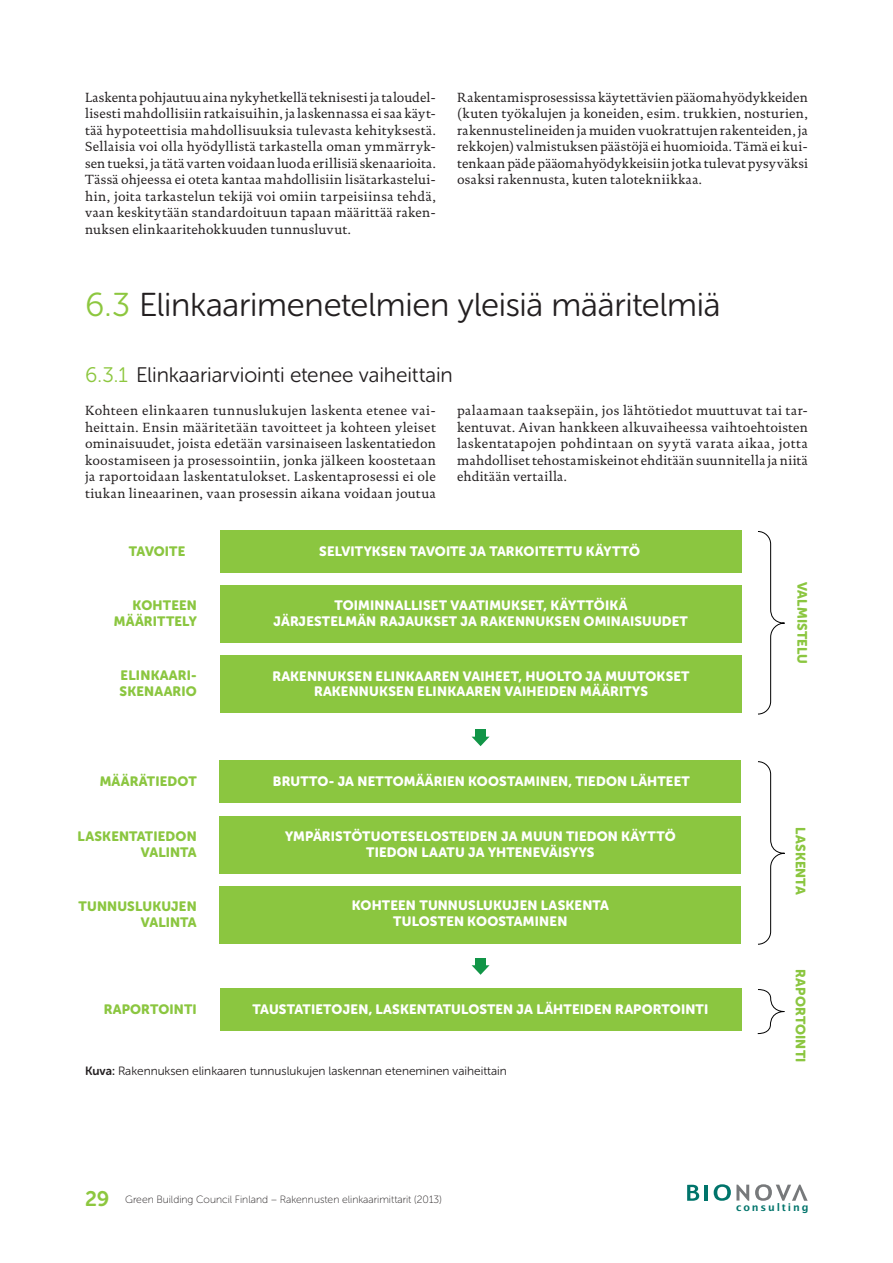
<style>
.page{position:relative;width:893px;height:1263px;background:#fff}
.page>*{position:absolute;margin:0;border:0;box-sizing:border-box;transform-origin:0 0}
.t1{font:33px "Museo Sans Rounded 300";letter-spacing:-.01em;color:#231f20}
.t2{font:21px "Museo Sans Rounded 300";letter-spacing:-.005em;color:#231f20}
.t3{font:13.5px/16.5px "DTL Documenta T";letter-spacing:.03em;color:#231f20;text-align:justify}
.t4{font:13.5px/15.8px "Museo Sans Rounded 900";letter-spacing:.01em;color:#fff;text-align:center}
.t5{font:13.5px/16.2px "Museo Sans Rounded 900";letter-spacing:.01em;color:#8bc640;text-align:right}
.t6{font:12px "Museo Sans Rounded 300";color:#231f20}
.t7{font:10.5px "Museo Sans Rounded 100";color:#231f20}
.t8{font:600 10.35px "Lucida Sans";letter-spacing:.175em;color:#00746b}
.s1{color:#8dc73f}
.s2{font-family:"Museo Sans Rounded 700"}
.s3{font-family:"Museo Sans Rounded 700";font-size:21px;color:#8dc73f}
</style>
<div class="page">
<svg style="left:687px;top:1185px;width:12px;height:16px"></svg>
<hr style="left:705px;top:1185px;width:3px;height:16px;background:#00746b">
<svg style="left:755px;top:1184px;width:53px;height:17px"></svg>
<svg style="left:714px;top:1184px;width:35px;height:17px"></svg>
<div style="left:220px;top:989px;width:521px;height:42px;background:#8bc640"></div>
<div style="left:219px;top:761px;width:522px;height:42px;background:#8bc640"></div>
<div style="left:219px;top:816px;width:522px;height:57px;background:#8bc640"></div>
<div style="left:219px;top:886px;width:522px;height:57px;background:#8bc640"></div>
<svg style="left:472px;top:737px;width:17px;height:9px"></svg>
<div style="left:475px;top:729px;width:11px;height:11px;background:#119547"></div>
<svg style="left:472px;top:965px;width:17px;height:10px"></svg>
<div style="left:475px;top:958px;width:11px;height:10px;background:#119547"></div>
<svg style="left:757px;top:531px;width:28px;height:503px"></svg>
<div style="left:220px;top:531px;width:521px;height:42px;background:#8bc640"></div>
<div style="left:220px;top:585px;width:521px;height:57px;background:#8bc640"></div>
<div style="left:220px;top:655px;width:521px;height:58px;background:#8bc640"></div>
<p class="t3" style="left:85px;top:89px;width:352px">Laskenta pohjautuu aina nykyhetkellä teknisesti ja taloudel&shy;lisesti mahdollisiin ratkaisuihin, ja laskennassa ei saa käyt&shy;tää hypoteettisia mahdollisuuksia tulevasta kehityksestä.<br>Sellaisia voi olla hyödyllistä tarkastella oman ymmärryk&shy;sen tueksi, ja tätä varten voidaan luoda erillisiä skenaarioita.<br>Tässä ohjeessa ei oteta kantaa mahdollisiin lisätarkastelui&shy;hin, joita tarkastelun tekijä voi omiin tarpeisiinsa tehdä, vaan keskitytään standardoituun tapaan määrittää raken&shy;nuksen elinkaaritehokkuuden tunnusluvut.</p>
<p class="t3" style="left:457px;top:89px;width:352px">Rakentamisprosessissa käytettävien pääomahyödykkeiden (kuten työkalujen ja koneiden, esim. trukkien, nosturien, rakennustelineiden ja muiden vuokrattujen rakenteiden, ja rekkojen) valmistuksen päästöjä ei huomioida. Tämä ei kui&shy;tenkaan päde pääomahyödykkeisiin jotka tulevat pysyväksi osaksi rakennusta, kuten talotekniikkaa.</p>
<h1 class="t1" style="left:85px;top:287px;width:637px"><span class="s1">6.3</span> Elinkaarimenetelmien yleisiä määritelmiä</h1>
<h2 class="t2" style="left:85px;top:363px;width:369px"><span class="s1">6.3.1</span> Elinkaariarviointi etenee vaiheittain</h2>
<p class="t3" style="left:85px;top:402px;width:352px">Kohteen elinkaaren tunnuslukujen laskenta etenee vai&shy;heittain. Ensin määritetään tavoitteet ja kohteen yleiset ominaisuudet, joista edetään varsinaiseen laskentatiedon koostamiseen ja prosessointiin, jonka jälkeen koostetaan ja raportoidaan laskentatulokset. Laskentaprosessi ei ole tiukan lineaarinen, vaan prosessin aikana voidaan joutua</p>
<p class="t3" style="left:457px;top:402px;width:352px">palaamaan taaksepäin, jos lähtötiedot muuttuvat tai tar&shy;kentuvat. Aivan hankkeen alkuvaiheessa vaihtoehtoisten laskentatapojen pohdintaan on syytä varata aikaa, jotta mahdolliset tehostamiskeinot ehditään suunnitella ja niitä ehditään vertailla.</p>
<p class="t5" style="left:129px;top:543px;width:58px">TAVOITE</p>
<p class="t4" style="left:319px;top:544px;width:322px">SELVITYKSEN TAVOITE JA TARKOITETTU KÄYTTÖ</p>
<p class="t5" style="left:114px;top:597px;width:84px">KOHTEEN<br>MÄÄRITTELY</p>
<p class="t4" style="left:274px;top:598px;width:416px">TOIMINNALLISET VAATIMUKSET, KÄYTTÖIKÄ<br>JÄRJESTELMÄN RAJAUKSET JA RAKENNUKSEN OMINAISUUDET</p>
<p class="t5" style="left:120px;top:667px;width:79px;text-align:left">ELINKAARI-<br>SKENAARIO</p>
<p class="t4" style="left:272px;top:668px;width:419px">RAKENNUKSEN ELINKAAREN VAIHEET, HUOLTO JA MUUTOKSET<br>RAKENNUKSEN ELINKAAREN VAIHEIDEN MÄÄRITYS</p>
<p class="t5" style="left:100px;top:774px;width:99px">MÄÄRÄTIEDOT</p>
<p class="t4" style="left:273px;top:774px;width:418px">BRUTTO- JA NETTOMÄÄRIEN KOOSTAMINEN, TIEDON LÄHTEET</p>
<p class="t5" style="left:78px;top:828px;width:121px">LASKENTATIEDON<br>VALINTA</p>
<p class="t4" style="left:285px;top:829px;width:392px">YMPÄRISTÖTUOTESELOSTEIDEN JA MUUN TIEDON KÄYTTÖ<br>TIEDON LAATU JA YHTENEVÄISYYS</p>
<p class="t5" style="left:79px;top:898px;width:120px">TUNNUSLUKUJEN<br>VALINTA</p>
<p class="t4" style="left:352px;top:898px;width:259px">KOHTEEN TUNNUSLUKUJEN LASKENTA<br>TULOSTEN KOOSTAMINEN</p>
<p class="t5" style="left:104px;top:1002px;width:95px">RAPORTOINTI</p>
<p class="t4" style="left:253px;top:1001px;width:457px">TAUSTATIETOJEN, LASKENTATULOSTEN JA LÄHTEIDEN RAPORTOINTI</p>
<p class="t6" style="left:85px;top:1064px;width:423px"><span class="s2">Kuva:</span> Rakennuksen elinkaaren tunnuslukujen laskennan eteneminen vaiheittain</p>
<p class="t5" style="left:810px;top:582px;width:84px;rotate:90deg">VALMISTELU</p>
<p class="t5" style="left:809px;top:827px;width:70px;rotate:90deg">LASKENTA</p>
<p class="t5" style="left:809px;top:969px;width:95px;rotate:90deg">RAPORTOINTI</p>
<p class="t7" style="left:85px;top:1193px;width:358px"><span class="s3">29</span> Green Building Council Finland – Rakennusten elinkaarimittarit (2013)</p>
<p class="t8" style="left:736px;top:1201px;width:74px">consulting</p>
</div>
